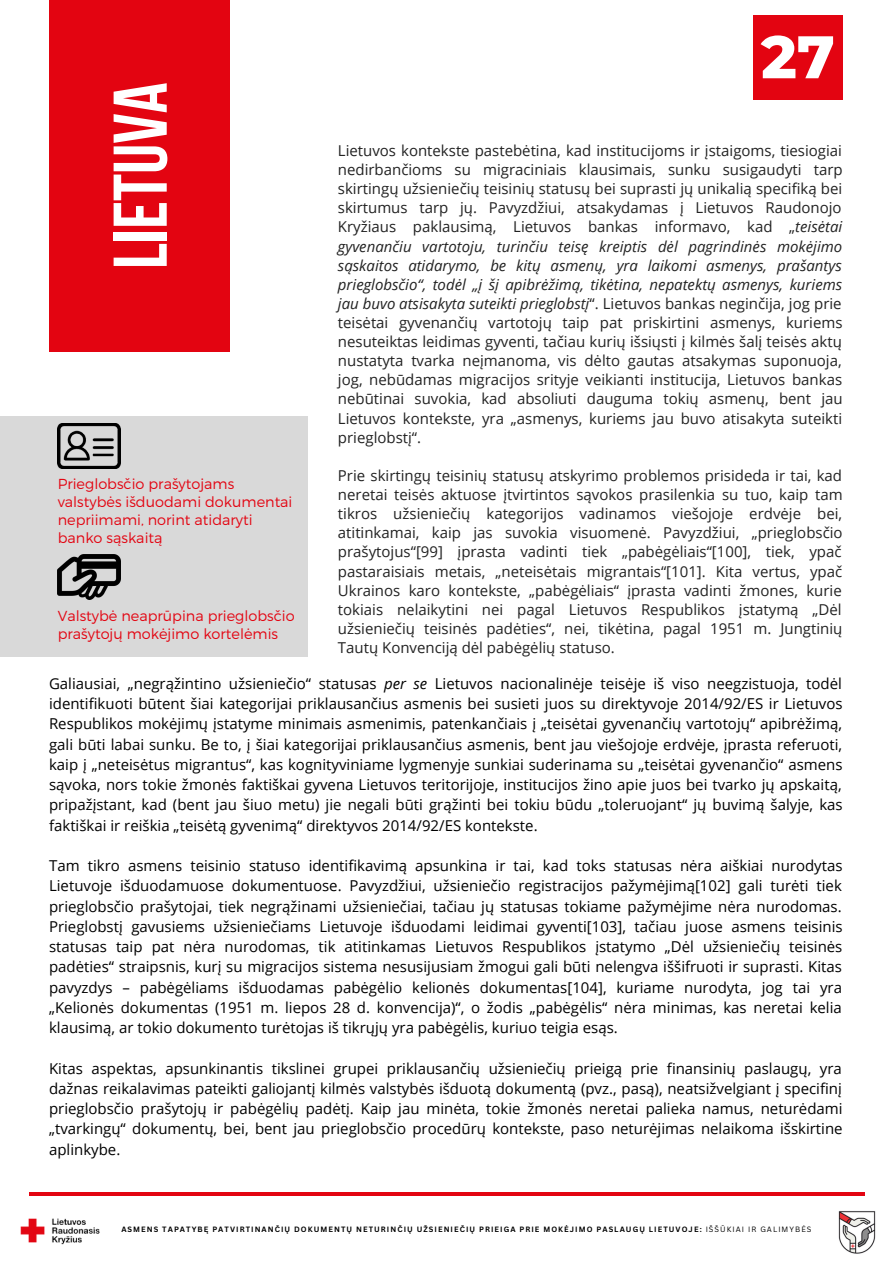
<style>
.page{position:relative;width:893px;height:1264px;background:#fff}
.page>*{position:absolute;margin:0;border:0;box-sizing:border-box;transform-origin:0 0}
.t1{font:700 75.9px "Bebas Neue";color:#fff}
.t2{font:800 60px "Montserrat";color:#fff}
.t3{font:15px/20.2px "Open Sans";color:#000;text-align:justify}
.t4{font:15px/19px "Open Sans";color:#222;text-align:justify}
.t5{font:300 14.4px/18px "Montserrat";color:#e30411}
.t6{font:700 7.5px "Canva Sans";letter-spacing:.14em;color:#000}
.s1{font-style:italic}
.s2{font-weight:400}
</style>
<div class="page">
<div style="left:49px;top:0;width:180px;height:351px;background:#e30411"></div>
<div style="left:0;top:416px;width:308px;height:240px;background:#d9d9d9"></div>
<img style="left:58px;top:423px;width:63px;height:45px">
<img style="left:58px;top:555px;width:63px;height:44px">
<img style="left:838px;top:1211px;width:38px;height:43px">
<img style="left:20px;top:1218px;width:80px;height:27px">
<div style="left:753px;top:15px;width:89px;height:84px;background:#e30411"></div>
<hr style="left:29px;top:1192px;width:836px;height:3px;background:#e30411">
<h1 class="t1" style="left:110px;top:269px;width:188px;rotate:-90deg">LIETUVA</h1>
<p class="t5" style="left:58px;top:474px;width:236px">Prieglobsčio prašytojams valstybės išduodami dokumentai nepriimami, norint atidaryti banko sąskaitą</p>
<p class="t5" style="left:58px;top:606px;width:238px">Valstybė neaprūpina prieglobsčio prašytojų mokėjimo kortelėmis</p>
<h2 class="t2" style="left:761px;top:20px;width:75px">27</h2>
<p class="t4" style="left:338px;top:141px;width:506px">Lietuvos kontekste pastebėtina, kad institucijoms ir įstaigoms, tiesiogiai nedirbančioms su migraciniais klausimais, sunku susigaudyti tarp skirtingų užsieniečių teisinių statusų bei suprasti jų unikalią specifiką bei skirtumus tarp jų. Pavyzdžiui, atsakydamas į Lietuvos Raudonojo Kryžiaus paklausimą, Lietuvos bankas informavo, kad „<span class="s1">teisėtai gyvenančiu vartotoju, turinčiu teisę kreiptis dėl pagrindinės mokėjimo sąskaitos atidarymo, be kitų asmenų, yra laikomi asmenys, prašantys prieglobsčio“, todėl „į šį apibrėžimą, tikėtina, nepatektų asmenys, kuriems jau buvo atsisakyta suteikti prieglobstį</span>“. Lietuvos bankas neginčija, jog prie teisėtai gyvenančių vartotojų taip pat priskirtini asmenys, kuriems nesuteiktas leidimas gyventi, tačiau kurių išsiųsti į kilmės šalį teisės aktų nustatyta tvarka neįmanoma, vis dėlto gautas atsakymas suponuoja, jog, nebūdamas migracijos srityje veikianti institucija, Lietuvos bankas nebūtinai suvokia, kad absoliuti dauguma tokių asmenų, bent jau Lietuvos kontekste, yra „asmenys, kuriems jau buvo atisakyta suteikti prieglobstį“.</p>
<p class="t4" style="left:338px;top:465px;width:506px">Prie skirtingų teisinių statusų atskyrimo problemos prisideda ir tai, kad neretai teisės aktuose įtvirtintos sąvokos prasilenkia su tuo, kaip tam tikros užsieniečių kategorijos vadinamos viešojoje erdvėje bei, atitinkamai, kaip jas suvokia visuomenė. Pavyzdžiui, „prieglobsčio prašytojus“[99] įprasta vadinti tiek „pabėgėliais“[100], tiek, ypač pastaraisiais metais, „neteisėtais migrantais“[101]. Kita vertus, ypač Ukrainos karo kontekste, „pabėgėliais“ įprasta vadinti žmones, kurie tokiais nelaikytini nei pagal Lietuvos Respublikos įstatymą „Dėl užsieniečių teisinės padėties“, nei, tikėtina, pagal 1951 m. Jungtinių Tautų Konvenciją dėl pabėgėlių statuso.</p>
<p class="t3" style="left:49px;top:673px;width:795px">Galiausiai, „negrąžintino užsieniečio“ statusas <span class="s1">per se</span> Lietuvos nacionalinėje teisėje iš viso neegzistuoja, todėl identifikuoti būtent šiai kategorijai priklausančius asmenis bei susieti juos su direktyvoje 2014/92/ES ir Lietuvos Respublikos mokėjimų įstatyme minimais asmenimis, patenkančiais į „teisėtai gyvenančių vartotojų“ apibrėžimą, gali būti labai sunku. Be to, į šiai kategorijai priklausančius asmenis, bent jau viešojoje erdvėje, įprasta referuoti, kaip į „neteisėtus migrantus“, kas kognityviniame lygmenyje sunkiai suderinama su „teisėtai gyvenančio“ asmens sąvoka, nors tokie žmonės faktiškai gyvena Lietuvos teritorijoje, institucijos žino apie juos bei tvarko jų apskaitą, pripažįstant, kad (bent jau šiuo metu) jie negali būti grąžinti bei tokiu būdu „toleruojant“ jų buvimą šalyje, kas faktiškai ir reiškia „teisėtą gyvenimą“ direktyvos 2014/92/ES kontekste.</p>
<p class="t3" style="left:49px;top:855px;width:795px">Tam tikro asmens teisinio statuso identifikavimą apsunkina ir tai, kad toks statusas nėra aiškiai nurodytas Lietuvoje išduodamuose dokumentuose. Pavyzdžiui, užsieniečio registracijos pažymėjimą[102] gali turėti tiek prieglobsčio prašytojai, tiek negrąžinami užsieniečiai, tačiau jų statusas tokiame pažymėjime nėra nurodomas.<br>Prieglobstį gavusiems užsieniečiams Lietuvoje išduodami leidimai gyventi[103], tačiau juose asmens teisinis statusas taip pat nėra nurodomas, tik atitinkamas Lietuvos Respublikos įstatymo „Dėl užsieniečių teisinės padėties“ straipsnis, kurį su migracijos sistema nesusijusiam žmogui gali būti nelengva iššifruoti ir suprasti. Kitas pavyzdys – pabėgėliams išduodamas pabėgėlio kelionės dokumentas[104], kuriame nurodyta, jog tai yra „Kelionės dokumentas (1951 m. liepos 28 d. konvencija)“, o žodis „pabėgėlis“ nėra minimas, kas neretai kelia klausimą, ar tokio dokumento turėtojas iš tikrųjų yra pabėgėlis, kuriuo teigia esąs.</p>
<p class="t3" style="left:49px;top:1057px;width:795px">Kitas aspektas, apsunkinantis tikslinei grupei priklausančių užsieniečių prieigą prie finansinių paslaugų, yra dažnas reikalavimas pateikti galiojantį kilmės valstybės išduotą dokumentą (pvz., pasą), neatsižvelgiant į specifinį prieglobsčio prašytojų ir pabėgėlių padėtį. Kaip jau minėta, tokie žmonės neretai palieka namus, neturėdami „tvarkingų“ dokumentų, bei, bent jau prieglobsčio procedūrų kontekste, paso neturėjimas nelaikoma išskirtine aplinkybe.</p>
<p class="t6" style="left:121px;top:1223px;width:691px">ASMENS TAPATYBĘ PATVIRTINANČIŲ DOKUMENTŲ NETURINČIŲ UŽSIENIEČIŲ PRIEIGA PRIE MOKĖJIMO PASLAUGŲ LIETUVOJE: <span class="s2">IŠŠŪKIAI IR GALIMYBĖS</span></p>
</div>
